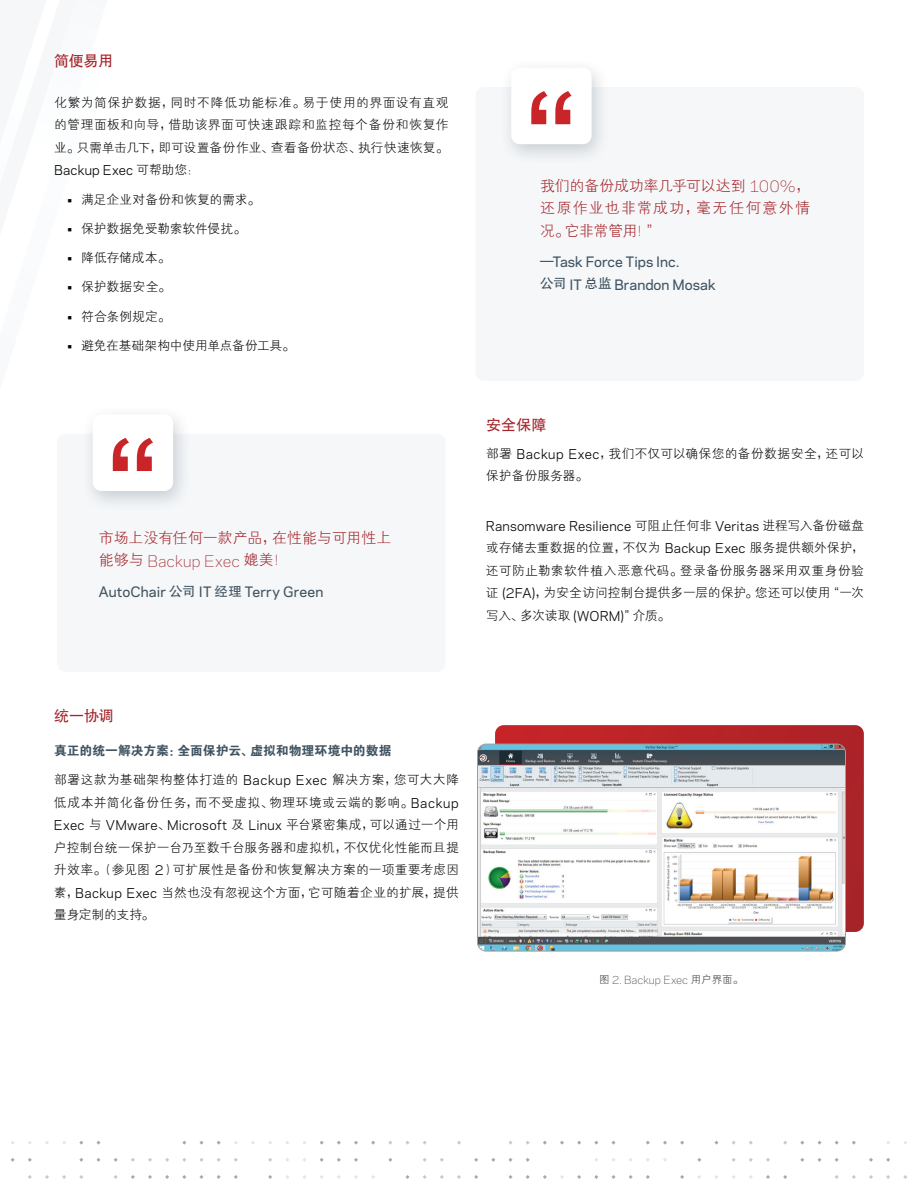
<style>
.page{position:relative;width:918px;height:1188px;background:#fff}
.page>*{position:absolute;margin:0;border:0;box-sizing:border-box;transform-origin:0 0}
.t1{font:15px/22.5px "FZXH1 JW GB1 0";letter-spacing:-.005em;color:#a42329;text-align:justify}
.t2{font:300 15px "Polaris";letter-spacing:.005em;color:#a42329}
.t3{font:15px "FZHTJW GB1 0";color:#a42329}
.t4{font:500 13.5px/22.5px "Polaris";letter-spacing:.005em;color:#405462}
.t5{font:12.75px/22.5px "FZXH1 JW GB1 0";letter-spacing:.015em;color:#040503;text-align:justify}
.t6{font:12.75px "Polaris";letter-spacing:.015em;color:#040503}
.t7{font:12.75px/22.5px "FZXH1 JW GB1 0";letter-spacing:.035em;color:#040503}
.t8{font:12.75px "FZDHTJW GB1 0";letter-spacing:.005em;color:#405462}
.t9{font:12.75px "FZXH1 JW GB1 0";letter-spacing:-.015em;color:#040503}
.t10{font:12.75px "FZXH1 JW GB1 0";letter-spacing:-.005em;color:#040503}
.t11{font:300 10.5px "Polaris";color:#3a383c}
.s1{font-family:"FZXH1 JW GB1 0"}
.s2{font-family:"Polaris"}
.s3{font-family:"FZXH1 JW GB1 0";font-weight:400}
.s4{font-family:"FZHTJW GB1 0";font-weight:400}
.s5{font-family:"Polaris";font-weight:300}
</style>
<div class="page">
<svg style="left:783px;top:1175px;width:4px;height:4px"></svg>
<svg style="left:766px;top:1158px;width:4px;height:4px"></svg>
<svg style="left:766px;top:1175px;width:4px;height:4px"></svg>
<svg style="left:749px;top:1158px;width:4px;height:4px"></svg>
<svg style="left:714px;top:1141px;width:5px;height:4px"></svg>
<svg style="left:697px;top:1158px;width:4px;height:4px"></svg>
<svg style="left:680px;top:1141px;width:4px;height:4px"></svg>
<svg style="left:680px;top:1175px;width:4px;height:4px"></svg>
<svg style="left:663px;top:1141px;width:4px;height:4px"></svg>
<svg style="left:646px;top:1141px;width:4px;height:4px"></svg>
<svg style="left:646px;top:1175px;width:4px;height:4px"></svg>
<svg style="left:629px;top:1175px;width:4px;height:4px"></svg>
<svg style="left:611px;top:1141px;width:5px;height:4px"></svg>
<svg style="left:611px;top:1175px;width:5px;height:4px"></svg>
<svg style="left:594px;top:1175px;width:4px;height:4px"></svg>
<svg style="left:577px;top:1141px;width:4px;height:4px"></svg>
<svg style="left:577px;top:1175px;width:4px;height:4px"></svg>
<svg style="left:560px;top:1141px;width:4px;height:4px"></svg>
<svg style="left:560px;top:1175px;width:4px;height:4px"></svg>
<svg style="left:543px;top:1141px;width:4px;height:4px"></svg>
<svg style="left:543px;top:1175px;width:4px;height:4px"></svg>
<svg style="left:526px;top:1158px;width:4px;height:4px"></svg>
<svg style="left:526px;top:1175px;width:4px;height:4px"></svg>
<svg style="left:508px;top:1141px;width:5px;height:4px"></svg>
<svg style="left:508px;top:1158px;width:5px;height:4px"></svg>
<svg style="left:508px;top:1175px;width:5px;height:4px"></svg>
<svg style="left:491px;top:1158px;width:4px;height:4px"></svg>
<svg style="left:474px;top:1158px;width:4px;height:4px"></svg>
<svg style="left:474px;top:1175px;width:4px;height:4px"></svg>
<svg style="left:457px;top:1141px;width:4px;height:4px"></svg>
<svg style="left:457px;top:1175px;width:4px;height:4px"></svg>
<svg style="left:440px;top:1158px;width:4px;height:4px"></svg>
<svg style="left:440px;top:1175px;width:4px;height:4px"></svg>
<svg style="left:423px;top:1175px;width:4px;height:4px"></svg>
<svg style="left:405px;top:1141px;width:5px;height:4px"></svg>
<svg style="left:405px;top:1175px;width:5px;height:4px"></svg>
<svg style="left:388px;top:1158px;width:4px;height:4px"></svg>
<svg style="left:371px;top:1141px;width:4px;height:4px"></svg>
<svg style="left:354px;top:1141px;width:4px;height:4px"></svg>
<svg style="left:354px;top:1158px;width:4px;height:4px"></svg>
<svg style="left:354px;top:1175px;width:4px;height:4px"></svg>
<svg style="left:337px;top:1141px;width:4px;height:4px"></svg>
<svg style="left:337px;top:1158px;width:4px;height:4px"></svg>
<svg style="left:320px;top:1158px;width:4px;height:4px"></svg>
<svg style="left:268px;top:1158px;width:4px;height:4px"></svg>
<svg style="left:268px;top:1175px;width:4px;height:4px"></svg>
<svg style="left:234px;top:1158px;width:4px;height:4px"></svg>
<svg style="left:234px;top:1175px;width:4px;height:4px"></svg>
<svg style="left:217px;top:1175px;width:4px;height:4px"></svg>
<svg style="left:199px;top:1141px;width:5px;height:4px"></svg>
<svg style="left:199px;top:1158px;width:5px;height:4px"></svg>
<svg style="left:199px;top:1175px;width:5px;height:4px"></svg>
<svg style="left:182px;top:1175px;width:4px;height:4px"></svg>
<svg style="left:165px;top:1158px;width:4px;height:4px"></svg>
<svg style="left:165px;top:1175px;width:4px;height:4px"></svg>
<svg style="left:148px;top:1158px;width:4px;height:4px"></svg>
<svg style="left:148px;top:1175px;width:4px;height:4px"></svg>
<svg style="left:131px;top:1158px;width:4px;height:4px"></svg>
<svg style="left:131px;top:1175px;width:4px;height:4px"></svg>
<svg style="left:114px;top:1158px;width:4px;height:4px"></svg>
<svg style="left:114px;top:1175px;width:4px;height:4px"></svg>
<svg style="left:96px;top:1141px;width:5px;height:4px"></svg>
<svg style="left:96px;top:1158px;width:5px;height:4px"></svg>
<svg style="left:79px;top:1158px;width:4px;height:4px"></svg>
<svg style="left:79px;top:1175px;width:4px;height:4px"></svg>
<svg style="left:62px;top:1175px;width:4px;height:4px"></svg>
<svg style="left:45px;top:1175px;width:4px;height:4px"></svg>
<svg style="left:28px;top:1158px;width:4px;height:4px"></svg>
<svg style="left:28px;top:1175px;width:4px;height:4px"></svg>
<svg style="left:11px;top:1158px;width:4px;height:4px"></svg>
<svg style="left:903px;top:1175px;width:4px;height:4px"></svg>
<svg style="left:886px;top:1158px;width:4px;height:4px"></svg>
<svg style="left:886px;top:1175px;width:4px;height:4px"></svg>
<svg style="left:869px;top:1158px;width:4px;height:4px"></svg>
<svg style="left:869px;top:1175px;width:4px;height:4px"></svg>
<svg style="left:852px;top:1141px;width:4px;height:4px"></svg>
<svg style="left:852px;top:1175px;width:4px;height:4px"></svg>
<svg style="left:835px;top:1158px;width:4px;height:4px"></svg>
<svg style="left:835px;top:1175px;width:4px;height:4px"></svg>
<svg style="left:817px;top:1141px;width:5px;height:4px"></svg>
<svg style="left:817px;top:1158px;width:5px;height:4px"></svg>
<svg style="left:800px;top:1158px;width:4px;height:4px"></svg>
<div style="left:57px;top:434px;width:389px;height:238px;background:#f5f7f9;border-radius:9px"></div>
<div style="left:81px;top:405px;width:111px;height:107px;background:#405462;opacity:.25"></div>
<div style="left:93px;top:414px;width:80px;height:77px;background:#fff;border-radius:9px"></div>
<svg style="left:113px;top:438px;width:40px;height:33px"></svg>
<div style="left:476px;top:87px;width:388px;height:294px;background:#f5f7f9;border-radius:9px"></div>
<div style="left:499px;top:58px;width:111px;height:107px;background:#405462;opacity:.25"></div>
<div style="left:511px;top:68px;width:81px;height:76px;background:#fff;border-radius:9px"></div>
<svg style="left:531px;top:91px;width:41px;height:33px"></svg>
<svg style="left:495px;top:725px;width:369px;height:207px;background:#b4282c"></svg>
<img style="left:477px;top:744px;width:369px;height:207px">
<div style="left:477px;top:744px;width:369px;height:207px;border:1px solid #9d9fa2;border-radius:9px"></div>
<p class="t3" style="left:54px;top:53px;width:61px">简便易用</p>
<p class="t5" style="left:54px;top:92px;width:396px">化繁为简保护数据，同时不降低功能标准。易于使用的界面设有直观的管理面板和向导，借助该界面可快速跟踪和监控每个备份和恢复作业。只需单击几下，即可设置备份作业、查看备份状态、执行快速恢复。</p>
<p class="t6" style="left:54px;top:161px;width:147px">Backup Exec <span class="s1">可帮助您：</span></p>
<p class="t5" style="left:68px;top:188px;width:194px"><span class="s2">•</span> 满足企业对备份和恢复的需求。</p>
<p class="t10" style="left:68px;top:222px;width:180px"><span class="s2">•</span> 保护数据免受勒索软件侵扰。</p>
<p class="t5" style="left:68px;top:247px;width:104px"><span class="s2">•</span> 降低存储成本。</p>
<p class="t5" style="left:68px;top:276px;width:105px"><span class="s2">•</span> 保护数据安全。</p>
<p class="t5" style="left:68px;top:305px;width:105px"><span class="s2">•</span> 符合条例规定。</p>
<p class="t9" style="left:68px;top:339px;width:229px"><span class="s2">•</span> 避免在基础架构中使用单点备份工具。</p>
<p class="t1" style="left:99px;top:527px;width:294px">市场上没有任何一款产品，在性能与可用性上</p>
<p class="t2" style="left:99px;top:550px;width:191px"><span class="s3">能够与</span> Backup Exec <span class="s3">媲美！</span></p>
<p class="t4" style="left:99px;top:579px;width:226px">AutoChair <span class="s4">公司</span> IT <span class="s4">经理</span> Terry Green</p>
<p class="t1" style="left:540px;top:175px;width:272px">我们的备份成功率几乎可以达到 <span class="s5">100%</span>，还原作业也非常成功，毫无任何意外情况。它非常管用！”</p>
<p class="t4" style="left:540px;top:250px;width:177px"><span class="s4">—</span>Task Force Tips Inc.<br><span class="s4">公司</span> IT <span class="s4">总监</span> Brandon Mosak</p>
<p class="t3" style="left:486px;top:417px;width:62px">安全保障</p>
<p class="t5" style="left:486px;top:443px;width:380px">部署 <span class="s2">Backup Exec</span>，我们不仅可以确保您的备份数据安全，还可以保护备份服务器。</p>
<p class="t6" style="left:486px;top:516px;width:379px">Ransomware Resilience <span class="s1">可阻止任何非</span> Veritas <span class="s1">进程写入备份磁盘</span></p>
<p class="t5" style="left:486px;top:537px;width:380px">或存储去重数据的位置，不仅为 <span class="s2">Backup Exec</span> 服务提供额外保护，还可防止勒索软件植入恶意代码。登录备份服务器采用双重身份验证 <span class="s2">(2FA)</span>，为安全访问控制台提供多一层的保护。您还可以使用“一次写入、多次读取 <span class="s2">(WORM)</span>”介质。</p>
<p class="t3" style="left:54px;top:707px;width:61px">统一协调</p>
<p class="t8" style="left:54px;top:744px;width:339px">真正的统一解决方案：全面保护云、虚拟和物理环境中的数据</p>
<p class="t7" style="left:54px;top:769px;width:406px">部署这款为基础架构整体打造的 <span class="s2">Backup Exec</span> 解决方案，您可大大降低成本并简化备份任务，而不受虚拟、物理环境或云端的影响。<span class="s2">Backup</span></p>
<p class="t6" style="left:54px;top:816px;width:406px">Exec <span class="s1">与</span> VMware<span class="s1">、</span>Microsoft <span class="s1">及</span> Linux <span class="s1">平台紧密集成，可以通过一个用</span></p>
<p class="t5" style="left:54px;top:836px;width:406px">户控制台统一保护一台乃至数千台服务器和虚拟机，不仅优化性能而且提升效率。（参见图 <span class="s2">2</span>）可扩展性是备份和恢复解决方案的一项重要考虑因素，<span class="s2">Backup Exec</span> 当然也没有忽视这个方面，它可随着企业的扩展，提供量身定制的支持。</p>
<p class="t11" style="left:599px;top:972px;width:145px"><span class="s3">图</span> 2. Backup Exec <span class="s3">用户界面。</span></p>
</div>
